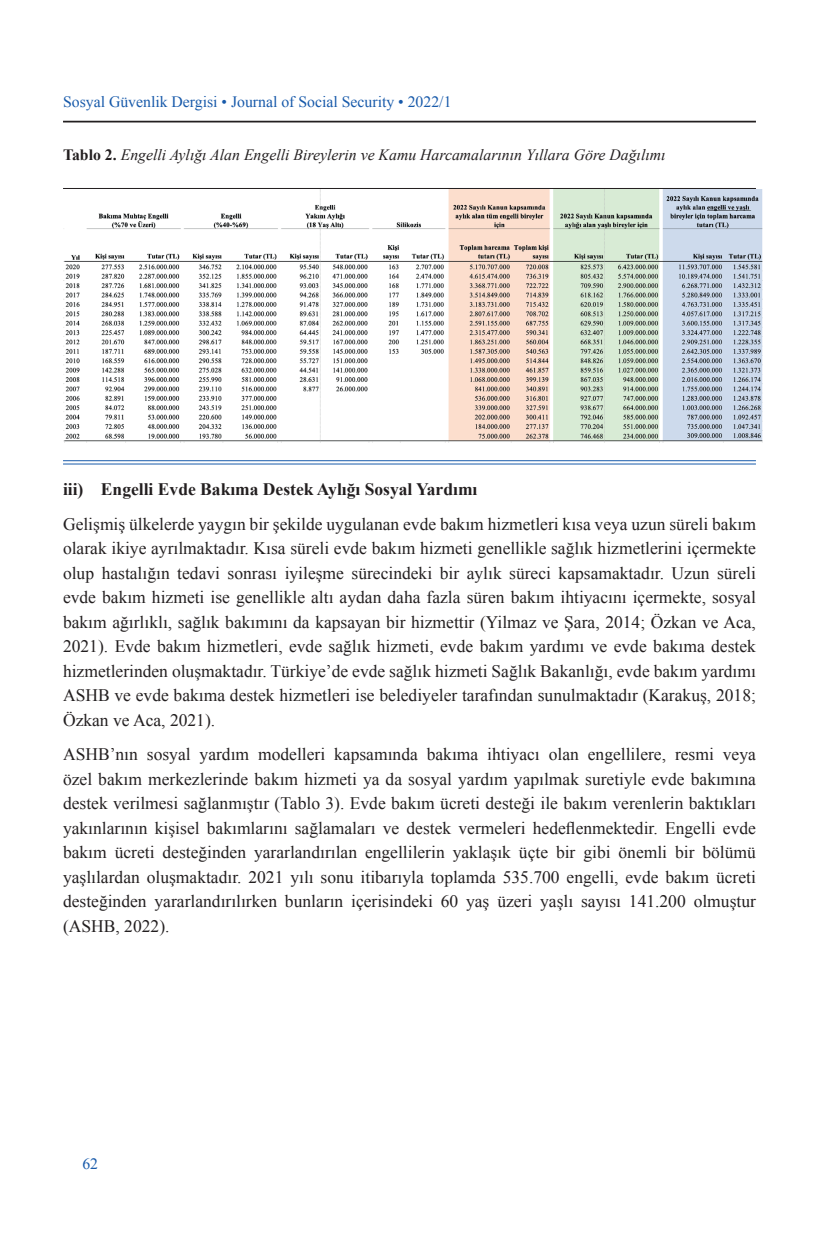
<style>
.page{position:relative;width:819px;height:1241px;background:#fff}
.page>*{position:absolute;margin:0;border:0;box-sizing:border-box;transform-origin:0 0}
.t1{font:17.5px/24.5px "Times New Roman";color:#231f20;text-align:justify}
.t2{font:700 17.5px "Times New Roman";color:#231f20}
.t3{font:italic 15.75px "Times New Roman";color:#231f20}
.t4{font:15.75px "Times New Roman";color:#185aaa}
.s1{font-weight:700;font-style:normal}
</style>
<div class="page">
<hr style="left:63px;top:121px;width:693px;height:1px;background:#231f20">
<hr style="left:63px;top:188px;width:693px;height:1px;background:#231f20">
<img style="left:63px;top:190px;width:699px;height:252px">
<hr style="left:63px;top:460px;width:693px;height:1px;background:#185aaa">
<hr style="left:63px;top:463px;width:693px;height:1px;background:#185aaa">
<p class="t4" style="left:63px;top:92px;width:390px">Sosyal Güvenlik Dergisi • Journal of Social Security • 2022/1</p>
<p class="t3" style="left:63px;top:144px;width:604px"><span class="s1">Tablo 2.</span> Engelli Aylığı Alan Engelli Bireylerin ve Kamu Harcamalarının Yıllara Göre Dağılımı</p>
<p class="t2" style="left:63px;top:477px;width:416px">iii) Engelli Evde Bakıma Destek Aylığı Sosyal Yardımı</p>
<p class="t1" style="left:63px;top:511px;width:694px">Gelişmiş ülkelerde yaygın bir şekilde uygulanan evde bakım hizmetleri kısa veya uzun süreli bakım olarak ikiye ayrılmaktadır. Kısa süreli evde bakım hizmeti genellikle sağlık hizmetlerini içermekte olup hastalığın tedavi sonrası iyileşme sürecindeki bir aylık süreci kapsamaktadır. Uzun süreli evde bakım hizmeti ise genellikle altı aydan daha fazla süren bakım ihtiyacını içermekte, sosyal bakım ağırlıklı, sağlık bakımını da kapsayan bir hizmettir (Yilmaz ve Şara, 2014; Özkan ve Aca, 2021). Evde bakım hizmetleri, evde sağlık hizmeti, evde bakım yardımı ve evde bakıma destek hizmetlerinden oluşmaktadır. Türkiye’de evde sağlık hizmeti Sağlık Bakanlığı, evde bakım yardımı ASHB ve evde bakıma destek hizmetleri ise belediyeler tarafından sunulmaktadır (Karakuş, 2018; Özkan ve Aca, 2021).</p>
<p class="t1" style="left:63px;top:741px;width:694px">ASHB’nın sosyal yardım modelleri kapsamında bakıma ihtiyacı olan engellilere, resmi veya özel bakım merkezlerinde bakım hizmeti ya da sosyal yardım yapılmak suretiyle evde bakımına destek verilmesi sağlanmıştır (Tablo 3). Evde bakım ücreti desteği ile bakım verenlerin baktıkları yakınlarının kişisel bakımlarını sağlamaları ve destek vermeleri hedeflenmektedir. Engelli evde bakım ücreti desteğinden yararlandırılan engellilerin yaklaşık üçte bir gibi önemli bir bölümü yaşlılardan oluşmaktadır. 2021 yılı sonu itibarıyla toplamda 535.700 engelli, evde bakım ücreti desteğinden yararlandırılırken bunların içerisindeki 60 yaş üzeri yaşlı sayısı 141.200 olmuştur (ASHB, 2022).</p>
<p class="t4" style="left:82px;top:1152px;width:17px">62</p>
</div>
